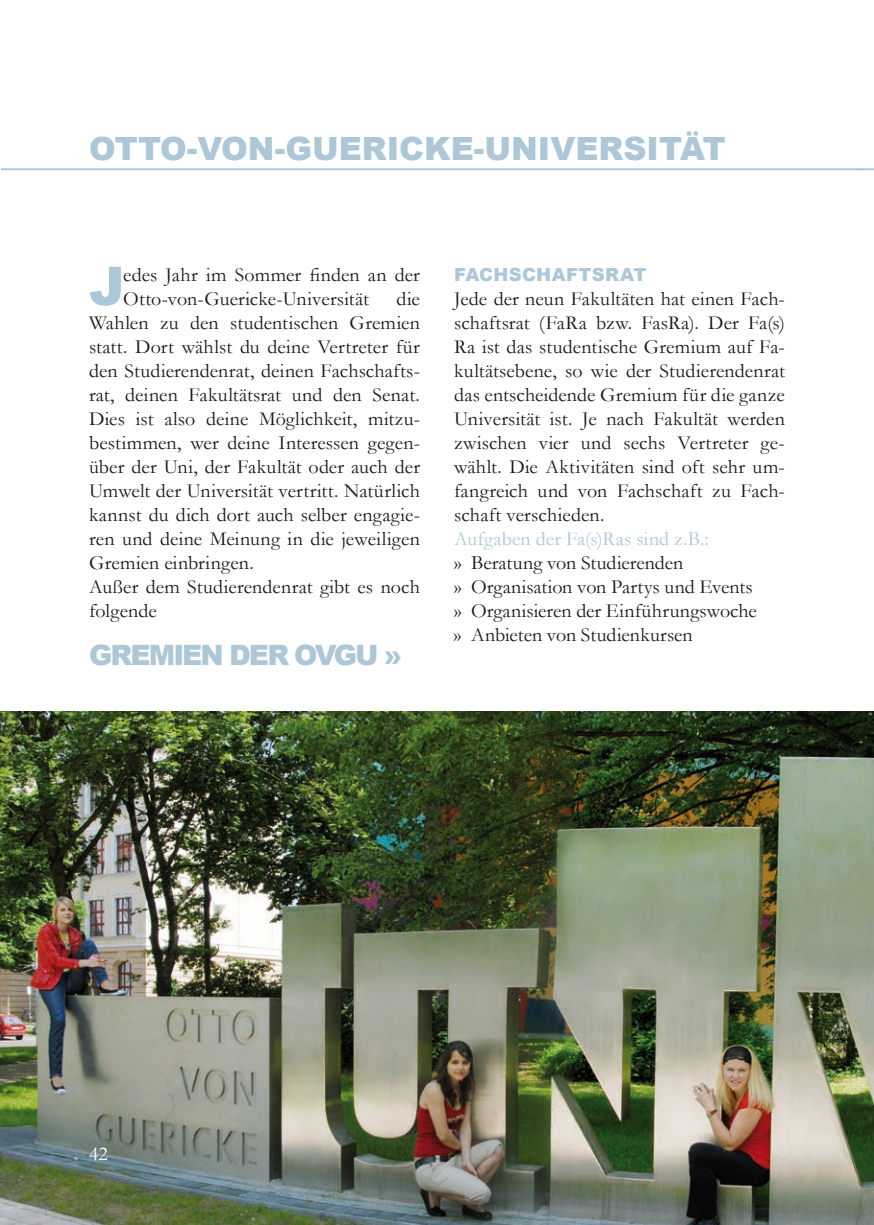
<style>
.page{position:relative;width:874px;height:1225px;background:#fff}
.page>*{position:absolute;margin:0;border:0;box-sizing:border-box;transform-origin:0 0}
.t1{font:900 53.6px "Arial";color:#aec7d7}
.t2{font:900 32px "Arial";color:#aec7d7}
.t3{font:900 28px "Arial";letter-spacing:-.07em;color:#aec7d7}
.t4{font:20px/24px "Garamond";letter-spacing:.005em;color:#1a171c}
.t5{font:20px "Garamond";letter-spacing:.01em;color:#aec7d7}
.t6{font:20px "Garamond";color:#fff}
.t7{font:900 18px "Arial";letter-spacing:.015em;color:#aec7d7}
</style>
<div class="page">
<img style="left:0;top:711px;width:873px;height:514px">
<hr style="left:1px;top:168px;width:855px;height:2px;background:#aec7d7">
<svg style="left:856px;top:168px;width:17px;height:2px"></svg>
<h2 class="t2" style="left:89px;top:126px;width:638px">OTTO-VON-GUERICKE-UNIVERSITÄT</h2>
<h1 class="t1" style="left:89px;top:247px;width:37px">J</h1>
<p class="t4" style="left:123px;top:263px;width:298px">edes Jahr im Sommer finden an der<br>Otto-von-Guericke-Universität</p>
<p class="t4" style="left:89px;top:287px;width:332px;text-indent:307px">die Wahlen zu den studentischen Gremien statt. Dort wählst du deine Vertreter für den Studierendenrat, deinen Fachschafts&shy;rat, deinen Fakultätsrat und den Senat.<br>Dies ist also deine Möglichkeit, mitzu&shy;bestimmen, wer deine Interessen gegen&shy;über der Uni, der Fakultät oder auch der Umwelt der Universität vertritt. Natürlich kannst du dich dort auch selber engagie&shy;ren und deine Meinung in die jeweiligen Gremien einbringen.<br>Außer dem Studierendenrat gibt es noch folgende</p>
<h3 class="t3" style="left:89px;top:635px;width:314px">GREMIEN DER OVGU »</h3>
<p class="t7" style="left:454px;top:262px;width:194px">FACHSCHAFTSRAT</p>
<p class="t4" style="left:454px;top:287px;width:332px;text-align:justify">Jede der neun Fakultäten hat einen Fach&shy;schaftsrat (FaRa bzw. FasRa). Der Fa(s)<br>Ra ist das studentische Gremium auf Fa&shy;kultätsebene, so wie der Studierendenrat das entscheidende Gremium für die ganze Universität ist. Je nach Fakultät werden zwischen vier und sechs Vertreter ge&shy;wählt. Die Aktivitäten sind oft sehr um&shy;fangreich und von Fachschaft zu Fach&shy;schaft verschieden.</p>
<p class="t5" style="left:454px;top:527px;width:256px">Aufgaben der Fa(s)Ras sind z.B.:</p>
<p class="t4" style="left:454px;top:551px;width:304px">» Beratung von Studierenden<br>» Organisation von Partys und Events » Organisieren der Einführungswoche » Anbieten von Studienkursen</p>
<p class="t6" style="left:89px;top:1141px;width:20px">42</p>
</div>
